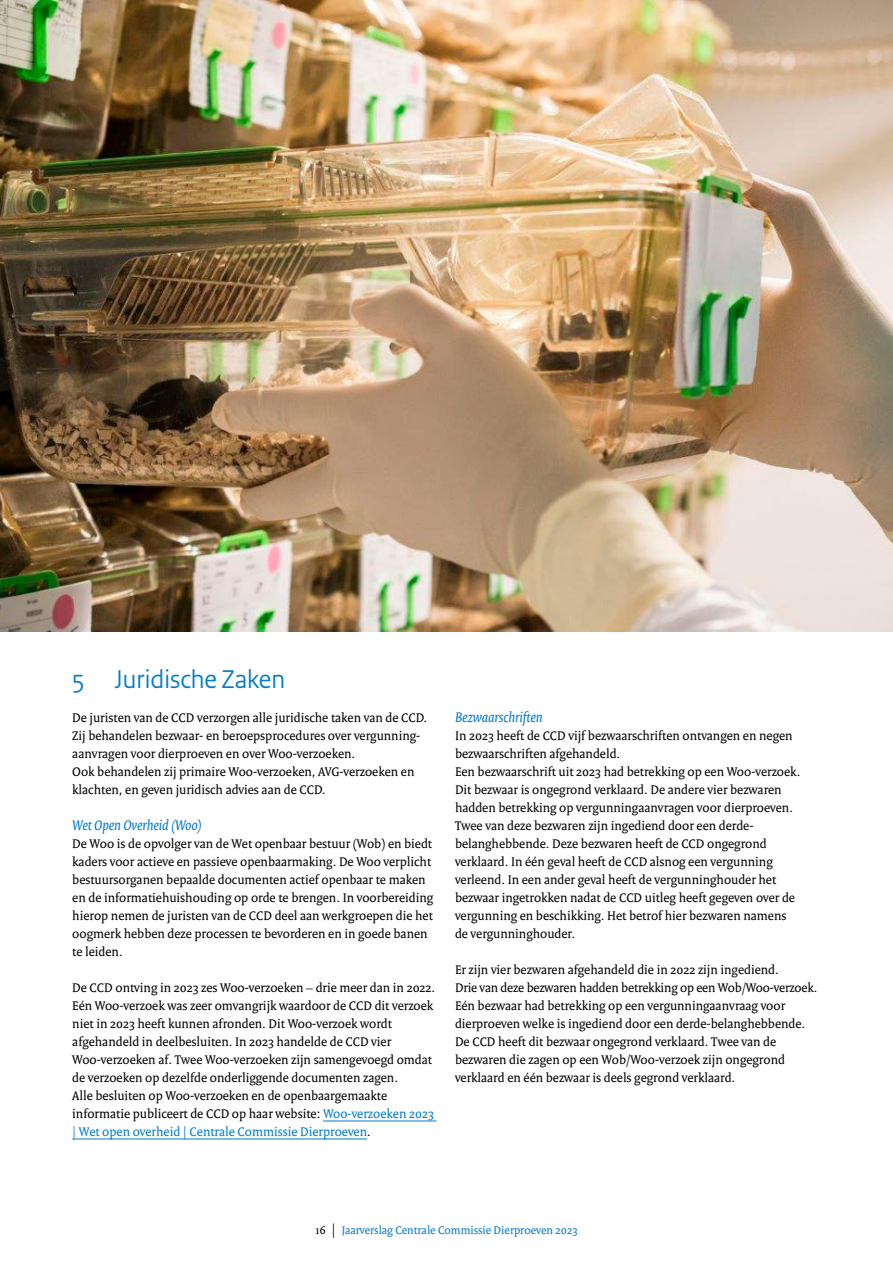
<style>
.page{position:relative;width:893px;height:1263px;background:#fff}
.page>*{position:absolute;margin:0;border:0;box-sizing:border-box;transform-origin:0 0}
.H2_03_RO_Kop{font:27px "Rijksoverheid Sans Heading";color:#007ccb}
.H3_04_RO_Paragraafkop_Serif{font:italic 15px "Rijksoverheid Serif";color:#007ccb}
.P_10_RO_Broodtekst_Serif{font:13.5px/18px "Rijksoverheid Serif";color:#000}
.t1{font:12px "Rijksoverheid Serif";color:#007ccb}
.s1{color:#007ccb}
.s2{color:#000}
.s3{font-size:14.25px;color:#000}
</style>
<div class="page">
<hr style="left:323px;top:1120px;width:113px;height:1px;background:#007ccb">
<hr style="left:72px;top:1138px;width:295px;height:1px;background:#007ccb">
<img style="left:0;top:0;width:893px;height:631px">
<h2 class="H2_03_RO_Kop" style="left:72px;top:664px;width:214px">5 Juridische Zaken</h2>
<p class="P_10_RO_Broodtekst_Serif" style="left:72px;top:708px;width:356px">De juristen van de CCD verzorgen alle juridische taken van de CCD.<br>Zij behandelen bezwaar- en beroepsprocedures over vergunning&shy;aanvragen voor dierproeven en over Woo-verzoeken.<br>Ook behandelen zij primaire Woo-verzoeken, AVG-verzoeken en klachten, en geven juridisch advies aan de CCD.</p>
<h3 class="H3_04_RO_Paragraafkop_Serif" style="left:72px;top:816px;width:131px">Wet Open Overheid (Woo)</h3>
<p class="P_10_RO_Broodtekst_Serif" style="left:72px;top:834px;width:362px">De Woo is de opvolger van de Wet openbaar bestuur (Wob) en biedt kaders voor actieve en passieve openbaarmaking. De Woo verplicht bestuursorganen bepaalde documenten actief openbaar te maken en de informatiehuishouding op orde te brengen. In voorbereiding hierop nemen de juristen van de CCD deel aan werkgroepen die het oogmerk hebben deze processen te bevorderen en in goede banen te leiden.</p>
<p class="P_10_RO_Broodtekst_Serif" style="left:72px;top:978px;width:364px">De CCD ontving in 2023 zes Woo-verzoeken – drie meer dan in 2022.<br>Eén Woo-verzoek was zeer omvangrijk waardoor de CCD dit verzoek niet in 2023 heeft kunnen afronden. Dit Woo-verzoek wordt afgehandeld in deelbesluiten. In 2023 handelde de CCD vier Woo-verzoeken af. Twee Woo-verzoeken zijn samengevoegd omdat de verzoeken op dezelfde onderliggende documenten zagen.<br>Alle besluiten op Woo-verzoeken en de openbaargemaakte informatie publiceert de CCD op haar website: <span class="s1">Woo-verzoeken 2023 | Wet open overheid | Centrale Commissie Dierproeven</span>.</p>
<h3 class="H3_04_RO_Paragraafkop_Serif" style="left:455px;top:708px;width:89px">Bezwaarschriften</h3>
<p class="P_10_RO_Broodtekst_Serif" style="left:455px;top:726px;width:339px">In 2023 heeft de CCD vijf bezwaarschriften ontvangen en negen bezwaarschriften afgehandeld.</p>
<p class="P_10_RO_Broodtekst_Serif" style="left:455px;top:762px;width:347px">Een bezwaarschrift uit 2023 had betrekking op een Woo-verzoek.<br>Dit bezwaar is ongegrond verklaard. De andere vier bezwaren hadden betrekking op vergunningaanvragen voor dierproeven.<br>Twee van deze bezwaren zijn ingediend door een derde&shy;belanghebbende. Deze bezwaren heeft de CCD ongegrond verklaard. In één geval heeft de CCD alsnog een vergunning verleend. In een ander geval heeft de vergunninghouder het bezwaar ingetrokken nadat de CCD uitleg heeft gegeven over de vergunning en beschikking. Het betrof hier bezwaren namens de vergunninghouder.</p>
<p class="P_10_RO_Broodtekst_Serif" style="left:455px;top:960px;width:364px">Er zijn vier bezwaren afgehandeld die in 2022 zijn ingediend.<br>Drie van deze bezwaren hadden betrekking op een Wob/Woo-verzoek.<br>Eén bezwaar had betrekking op een vergunningaanvraag voor dierproeven welke is ingediend door een derde-belanghebbende.<br>De CCD heeft dit bezwaar ongegrond verklaard. Twee van de bezwaren die zagen op een Wob/Woo-verzoek zijn ongegrond verklaard en één bezwaar is deels gegrond verklaard.</p>
<p class="t1" style="left:315px;top:1223px;width:264px"><span class="s2">16</span> <span class="s3">|</span> Jaarverslag Centrale Commissie Dierproeven 2023</p>
</div>
